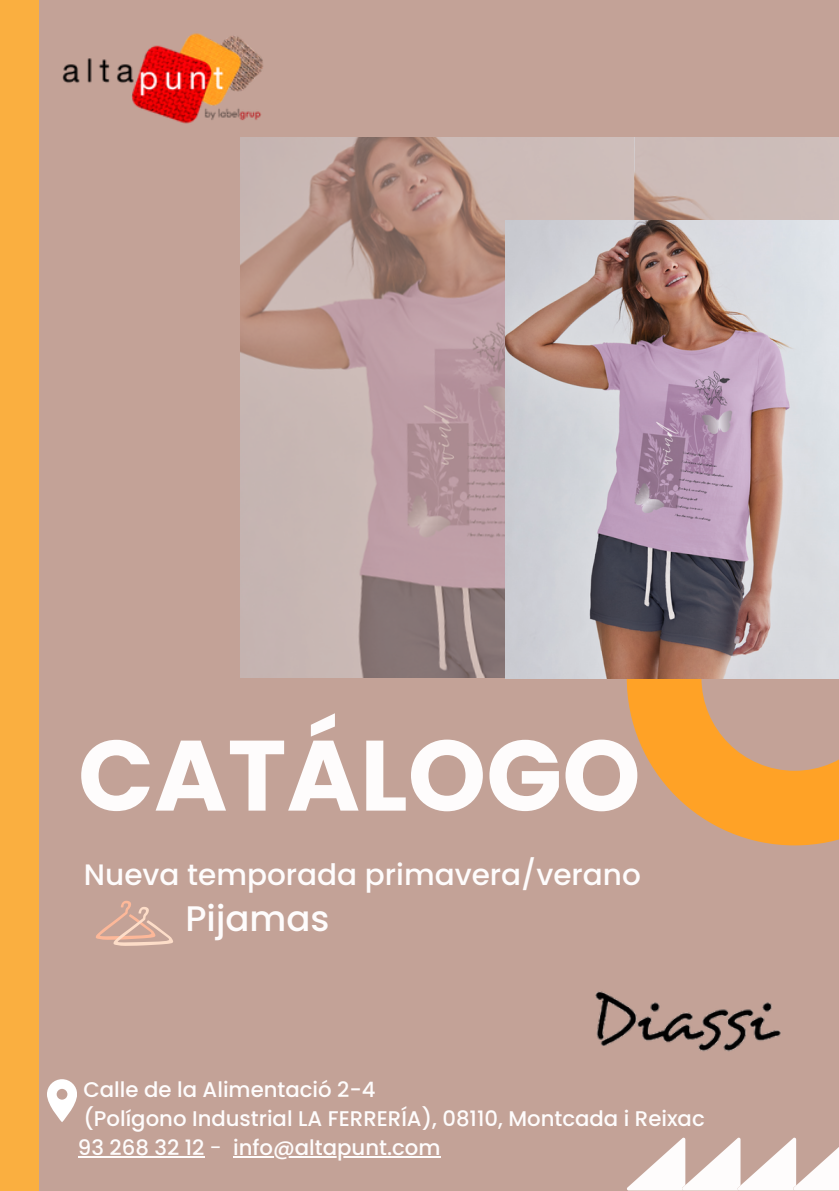
<style>
.page{position:relative;width:839px;height:1191px;background:#fff}
.page>*{position:absolute;margin:0;border:0;box-sizing:border-box;transform-origin:0 0}
.t1{font:700 99.8px "Poppins";color:#fefcfc}
.t2{font:500 35.4px "Poppins";color:#fefcfc}
.t3{font:500 29.4px "Poppins";color:#fefcfc}
.t4{font:500 21.2px/28.8px "Poppins";color:#fefcfc}
.s1{font-weight:400}
</style>
<div class="page">
<div style="left:0;top:0;width:838px;height:1191px;background:#c3a297"></div>
<div style="left:0;top:0;width:39px;height:1191px;background:#faaf40"></div>
<svg style="left:626px;top:678px;width:212px;height:167px;fill:#ffa226"></svg>
<svg style="left:627px;top:1138px;width:211px;height:52px"></svg>
<img style="left:62px;top:33px;width:201px;height:91px">
<svg style="left:47px;top:1079px;width:30px;height:43px"></svg>
<img style="left:595px;top:991px;width:186px;height:61px">
<hr style="left:78px;top:1156px;width:126px;height:1px;background:#fefcfc">
<hr style="left:233px;top:1156px;width:207px;height:1px;background:#fefcfc">
<img style="left:240px;top:137px;width:598px;height:541px">
<img style="left:505px;top:220px;width:333px;height:458px">
<svg style="left:96px;top:900px;width:77px;height:46px"></svg>
<p class="t1" style="left:78px;top:706px;width:564px">CATÁLOGO</p>
<p class="t3" style="left:84px;top:854px;width:558px">Nueva temporada primavera/verano</p>
<p class="t2" style="left:185px;top:894px;width:145px">Pijamas</p>
<p class="t4" style="left:83px;top:1076px;width:294px">Calle de la Alimentació 2-4</p>
<h1 class="t4" style="left:78px;top:1104px;width:628px">(Polígono Industrial LA FERRERÍA), 08110, Montcada i Reixac<br>93 268 32 12 <span class="s1">-</span></h1>
<p class="t4" style="left:233px;top:1133px;width:209px">info@altapunt.com</p>
</div>
